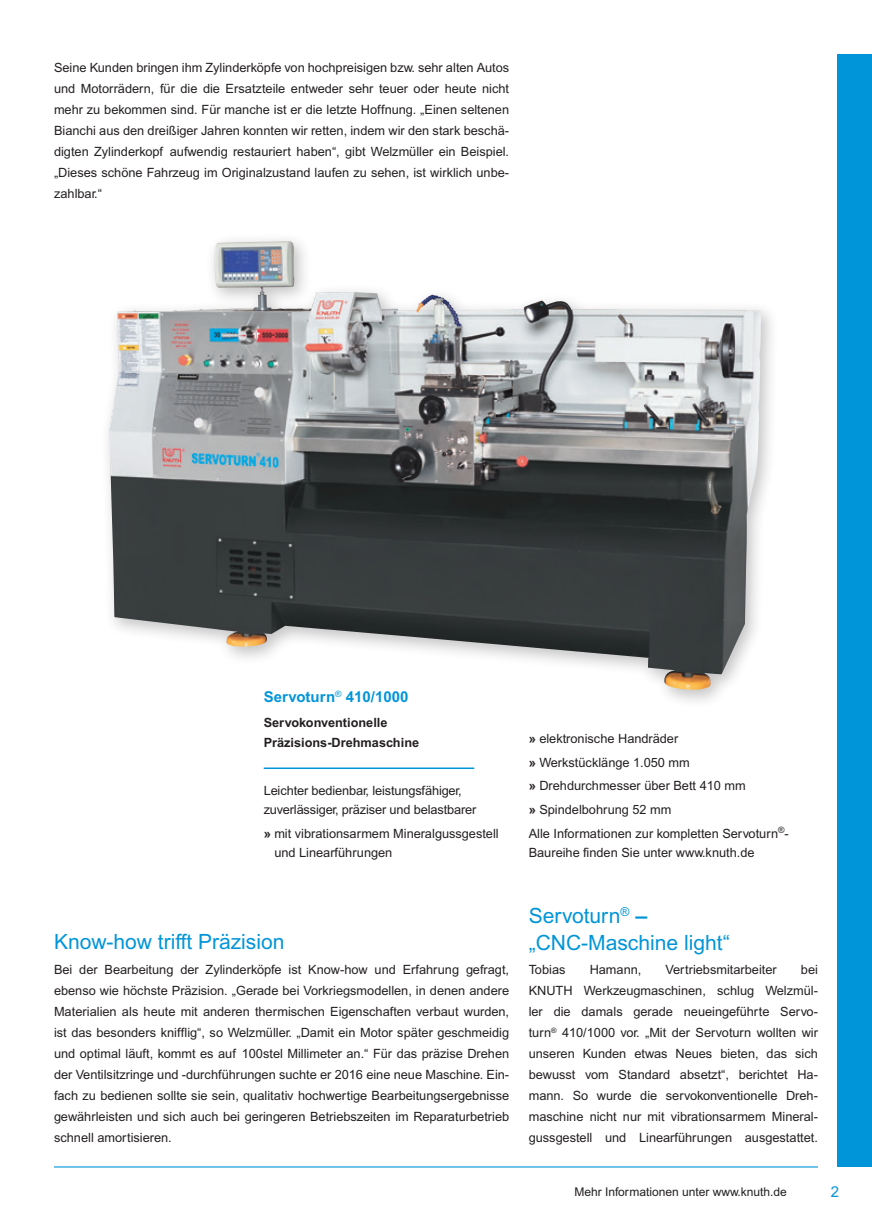
<style>
.page{position:relative;width:872px;height:1221px;background:#fff}
.page>*{position:absolute;margin:0;border:0;box-sizing:border-box;transform-origin:0 0}
.fliesstext-redaktion{font:21px/27px "Arial MT Pro Cyr";color:#0095d9}
.Überschrift__blau__1{font:700 15px "Arial MT Pro";color:#0095d9}
.Seitenzahl_rechts{font:15px "Arial MT Pro";color:#0095d9}
.fliesstext-redaktion-2{font:12.75px/21px "Arial MT Pro";color:#231f20;text-align:justify}
.fliesstext-redaktion-3{font:700 12.75px "Arial MT Pro";color:#231f20}
.Grundtext_rechtsbuen{font:12px "Arial MT Pro";color:#231f20}
.s1{font-weight:700}
.s2{font-family:"Arial MT Pro";font-weight:700}
</style>
<div class="page">
<div style="left:838px;top:54px;width:34px;height:1112px;background:#0095d9"></div>
<hr style="left:54px;top:1166px;width:764px;height:1px;background:#0095d9">
<div style="left:99px;top:232px;width:680px;height:476px;background:#231f20;opacity:.26"></div>
<img style="left:109px;top:241px;width:652px;height:448px">
<hr style="left:264px;top:767px;width:210px;height:2px;background:#0095d9">
<p class="fliesstext-redaktion-2" style="left:54px;top:57px;width:456px">Seine Kunden bringen ihm Zylinderköpfe von hochpreisigen bzw. sehr alten Autos und Motorrädern, für die die Ersatzteile entweder sehr teuer oder heute nicht mehr zu bekommen sind. Für manche ist er die letzte Hoffnung. „Einen seltenen Bianchi aus den dreißiger Jahren konnten wir retten, indem wir den stark beschä&shy;digten Zylinderkopf aufwendig restauriert haben“, gibt Welzmüller ein Beispiel. „Dieses schöne Fahrzeug im Originalzustand laufen zu sehen, ist wirklich unbe&shy;zahlbar.“</p>
<p class="Überschrift__blau__1" style="left:264px;top:688px;width:146px">Servoturn<sup>®</sup> 410/1000</p>
<p class="fliesstext-redaktion-3" style="left:264px;top:715px;width:125px">Servokonventionelle</p>
<p class="fliesstext-redaktion-3" style="left:264px;top:734px;width:157px">Präzisions-Drehmaschine</p>
<p class="fliesstext-redaktion-2" style="left:264px;top:780px;width:214px;line-height:19.5px">Leichter bedienbar, leistungsfähiger, zuverlässiger, präziser und belastbarer</p>
<p class="fliesstext-redaktion-2" style="left:274px;top:824px;width:226px;line-height:19.5px;text-indent:-11px"><span class="s1">»</span> mit vibrationsarmem Mineralgussgestell und Linearführungen</p>
<p class="fliesstext-redaktion" style="left:54px;top:929px;width:232px">Know-how trifft Präzision</p>
<p class="fliesstext-redaktion-2" style="left:54px;top:959px;width:456px">Bei der Bearbeitung der Zylinderköpfe ist Know-how und Erfahrung gefragt, ebenso wie höchste Präzision. „Gerade bei Vorkriegsmodellen, in denen andere Materialien als heute mit anderen thermischen Eigenschaften verbaut wurden, ist das besonders knifflig“, so Welzmüller. „Damit ein Motor später geschmeidig und optimal läuft, kommt es auf 100stel Millimeter an.“ Für das präzise Drehen der Ventilsitzringe und -durchführungen suchte er 2016 eine neue Maschine. Ein&shy;fach zu bedienen sollte sie sein, qualitativ hochwertige Bearbeitungsergebnisse gewährleisten und sich auch bei geringeren Betriebszeiten im Reparaturbetrieb schnell amortisieren.</p>
<p class="fliesstext-redaktion-2" style="left:529px;top:728px;width:151px"><span class="s1">»</span> elektronische Handräder</p>
<p class="fliesstext-redaktion-2" style="left:529px;top:752px;width:163px"><span class="s1">»</span> Werkstücklänge 1.050 mm</p>
<p class="fliesstext-redaktion-2" style="left:529px;top:775px;width:218px"><span class="s1">»</span> Drehdurchmesser über Bett 410 mm</p>
<p class="fliesstext-redaktion-2" style="left:529px;top:799px;width:144px"><span class="s1">»</span> Spindelbohrung 52 mm</p>
<p class="fliesstext-redaktion-2" style="left:529px;top:824px;width:262px;line-height:19.5px">Alle Informationen zur kompletten Servoturn<sup>®</sup>-<br>Baureihe finden Sie unter www.knuth.de</p>
<p class="fliesstext-redaktion" style="left:529px;top:903px;width:202px">Servoturn<sup>®</sup> <span class="s2">– </span>„CNC-Maschine light“</p>
<p class="fliesstext-redaktion-2" style="left:529px;top:959px;width:38px">Tobias</p>
<p class="fliesstext-redaktion-2" style="left:589px;top:959px;width:53px">Hamann,</p>
<p class="fliesstext-redaktion-2" style="left:665px;top:959px;width:113px">Vertriebsmitarbeiter</p>
<p class="fliesstext-redaktion-2" style="left:529px;top:959px;width:291px;text-indent:272px">bei KNUTH Werkzeugmaschinen, schlug Welzmül&shy;ler die damals gerade neueingeführte Servo&shy;turn<sup>®</sup> 410/1000 vor. „Mit der Servoturn wollten wir unseren Kunden etwas Neues bieten, das sich bewusst vom Standard absetzt“, berichtet Ha&shy;mann. So wurde die servokonventionelle Dreh&shy;maschine nicht nur mit vibrationsarmem Mineral&shy;gussgestell und Linearführungen ausgestattet.</p>
<p class="Grundtext_rechtsbuen" style="left:574px;top:1185px;width:214px">Mehr Informationen unter www.knuth.de</p>
<p class="Seitenzahl_rechts" style="left:830px;top:1182px;width:10px">2</p>
</div>
